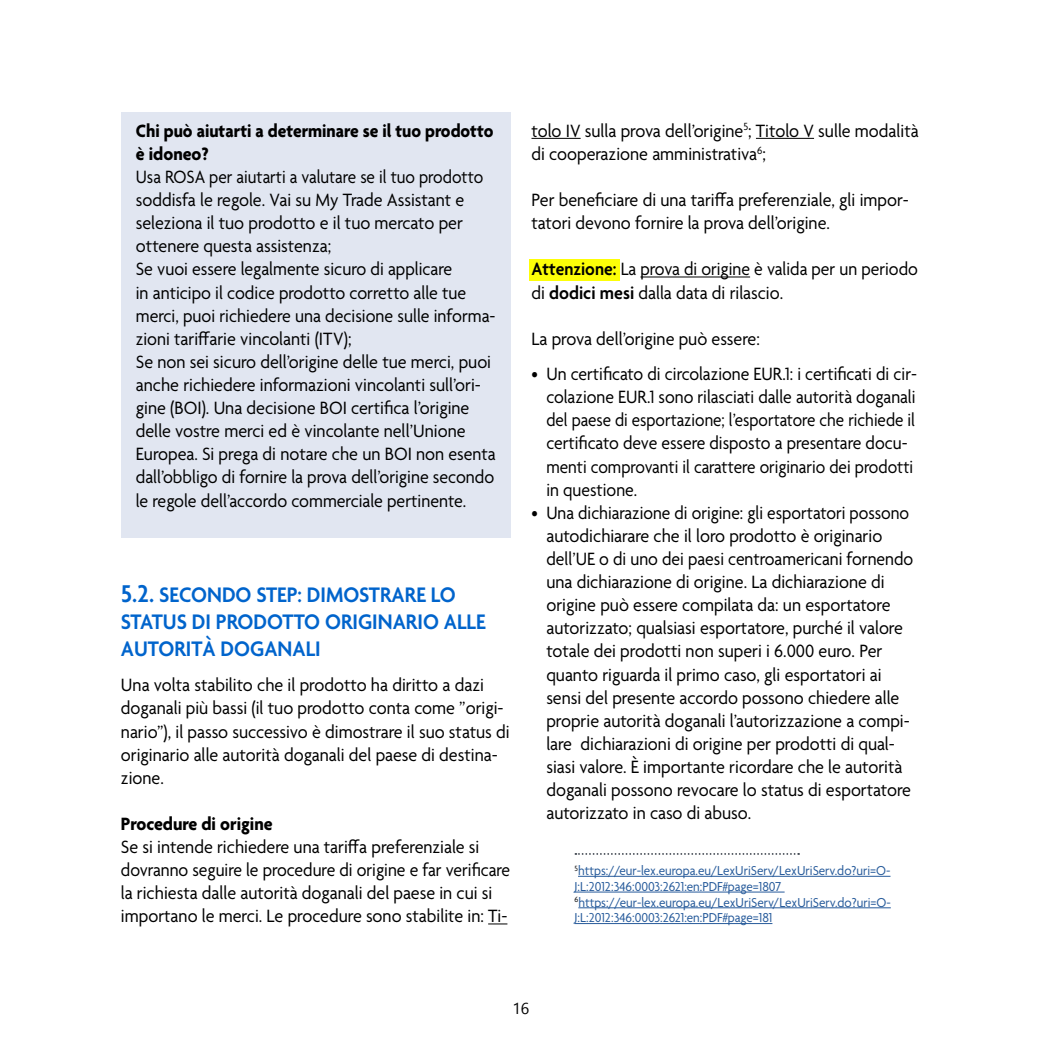
<style>
.page{position:relative;width:1042px;height:1042px;background:#fff}
.page>*{position:absolute;margin:0;border:0;box-sizing:border-box;transform-origin:0 0}
.t1{font:600 22.75px/27.3px "Agenda";color:#0064cc;scale:.93 1}
.t2{font:19.25px/23.1px "Agenda";color:#000;scale:.9 1}
.t3{font:19.25px/23.1px "Agenda";color:#000;scale:.91 1}
.t4{font:19.25px/23.1px "Agenda";color:#000;scale:.94 1}
.t5{font:19.25px/23.1px "Agenda";color:#000;scale:.92 1}
.t6{font:700 19.25px/23.1px "Agenda";color:#000;scale:.92 1}
.t7{font:700 19.25px "Agenda";color:#000;scale:.94 1}
.t8{font:15.75px "Ebrima";color:#000}
.t9{font:14px/15.8px "Agenda";color:#275b9b;scale:.94 1}
.s1{font-size:26.25px}
.s2{font-weight:600}
</style>
<div class="page">
<div style="left:529px;top:259px;width:91px;height:21px;background:#fdfe08"></div>
<div style="left:121px;top:112px;width:389px;height:425px;background:#e1e6f1"></div>
<svg style="left:488px;top:923px;width:19px;height:1px"></svg>
<hr style="left:531px;top:138px;width:49px;height:1px;background:#000">
<hr style="left:756px;top:138px;width:58px;height:1px;background:#000">
<hr style="left:640px;top:277px;width:110px;height:1px;background:#000">
<hr style="left:578px;top:876px;width:312px;height:1px;background:#275b9b">
<hr style="left:574px;top:892px;width:210px;height:1px;background:#275b9b">
<hr style="left:578px;top:907px;width:313px;height:1px;background:#275b9b">
<hr style="left:574px;top:923px;width:198px;height:1px;background:#275b9b">
<svg style="left:575px;top:853px;width:224px;height:2px"></svg>
<p class="t6" style="left:136px;top:119px;width:390px">Chi può aiutarti a determinare se il tuo prodotto è idoneo?</p>
<p class="t2" style="left:136px;top:165px;width:401px">Usa ROSA per aiutarti a valutare se il tuo prodotto soddisfa le regole. Vai su My Trade Assistant e seleziona il tuo prodotto e il tuo mercato per ottenere questa assistenza;<br>Se vuoi essere legalmente sicuro di applicare<br>in anticipo il codice prodotto corretto alle tue merci, puoi richiedere una decisione sulle informa&shy;zioni tariffarie vincolanti (ITV);<br>Se non sei sicuro dell’origine delle tue merci, puoi anche richiedere informazioni vincolanti sull’ori&shy;gine (BOI). Una decisione BOI certifica l’origine delle vostre merci ed è vincolante nell’Unione Europea. Si prega di notare che un BOI non esenta dall’obbligo di fornire la prova dell’origine secondo le regole dell’accordo commerciale pertinente.</p>
<p class="t1" style="left:121px;top:580px;width:394px"><span class="s1">5.2.</span> SECONDO STEP: DIMOSTRARE LO<br>STATUS DI PRODOTTO ORIGINARIO ALLE<br>AUTORITÀ DOGANALI</p>
<p class="t4" style="left:121px;top:673px;width:415px">Una volta stabilito che il prodotto ha diritto a dazi doganali più bassi (il tuo prodotto conta come ”origi&shy;nario”), il passo successivo è dimostrare il suo status di originario alle autorità doganali del paese di destina&shy;zione.</p>
<p class="t7" style="left:121px;top:812px;width:163px">Procedure di origine</p>
<p class="t4" style="left:121px;top:835px;width:415px">Se si intende richiedere una tariffa preferenziale si dovranno seguire le procedure di origine e far verificare la richiesta dalle autorità doganali del paese in cui si importano le merci. Le procedure sono stabilite in: Ti-</p>
<p class="t4" style="left:531px;top:119px;width:413px">tolo IV sulla prova dell’origine<sup>5</sup>; Titolo V sulle modalità di cooperazione amministrativa<sup>6</sup>;</p>
<p class="t4" style="left:531px;top:188px;width:403px">Per beneficiare di una tariffa preferenziale, gli impor&shy;tatori devono fornire la prova dell’origine.</p>
<p class="t5" style="left:531px;top:257px;width:421px"><span class="s2">Attenzione:</span> La prova di origine è valida per un periodo di <span class="s2">dodici mesi</span> dalla data di rilascio.</p>
<p class="t4" style="left:531px;top:327px;width:244px">La prova dell’origine può essere:</p>
<p class="t5" style="left:546px;top:362px;width:404px;text-indent:-15px">• Un certificato di circolazione EUR.1: i certificati di cir&shy;colazione EUR.1 sono rilasciati dalle autorità doganali del paese di esportazione; l’esportatore che richiede il certificato deve essere disposto a presentare docu&shy;menti comprovanti il carattere originario dei prodotti in questione.</p>
<p class="t3" style="left:546px;top:501px;width:405px;text-indent:-15px">• Una dichiarazione di origine: gli esportatori possono autodichiarare che il loro prodotto è originario dell’UE o di uno dei paesi centroamericani fornendo una dichiarazione di origine. La dichiarazione di origine può essere compilata da: un esportatore autorizzato; qualsiasi esportatore, purché il valore totale dei prodotti non superi i 6.000 euro. Per quanto riguarda il primo caso, gli esportatori ai sensi del presente accordo possono chiedere alle proprie autorità doganali l’autorizzazione a compi&shy;lare dichiarazioni di origine per prodotti di qual&shy;siasi valore. È importante ricordare che le autorità doganali possono revocare lo status di esportatore autorizzato in caso di abuso.</p>
<p class="t9" style="left:574px;top:862px;width:338px"><sup>5</sup>https://eur-lex.europa.eu/LexUriServ/LexUriServ.do?uri=O-J:L:2012:346:0003:2621:en:PDF#page=1807<br><sup>6</sup>https://eur-lex.europa.eu/LexUriServ/LexUriServ.do?uri=O-J:L:2012:346:0003:2621:en:PDF#page=181</p>
<p class="t8" style="left:512px;top:997px;width:18px">16</p>
</div>
